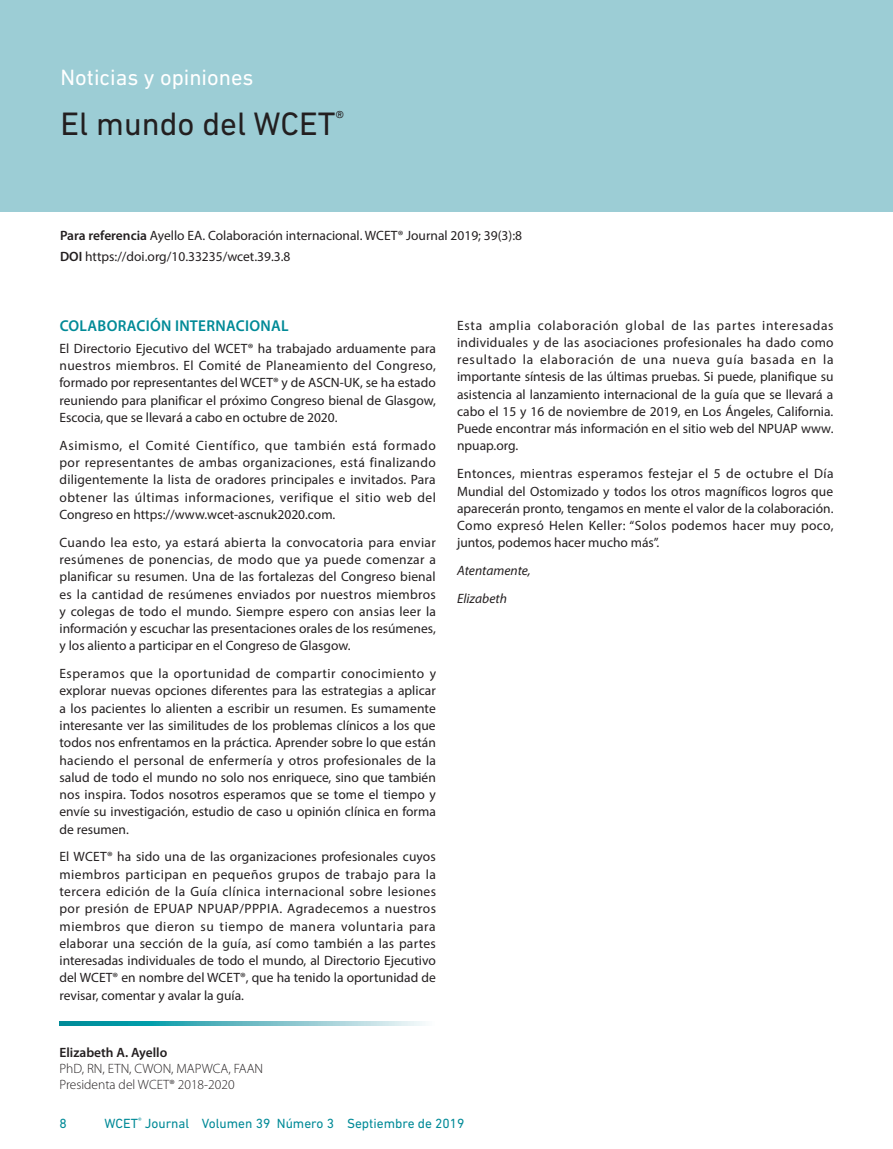
<style>
.page{position:relative;width:893px;height:1149px;background:#fff}
.page>*{position:absolute;margin:0;border:0;box-sizing:border-box;transform-origin:0 0}
._2019_WCET_Top_Title{font:33px "DIN Next LT Pro";color:#231f20}
._2019_WCET_Top_Title-2{font:22.5px "DIN Next LT Pro";color:#fff}
._2019_WCET_Heading{font:600 15.75px "Myriad Pro";letter-spacing:.02em;color:#008a97}
._2019_WCET_Galley{font:13.5px/17.2px "Myriad Pro";color:#231f20;text-align:justify}
.WCET-Author_details{font:300 13.5px "Myriad Pro";color:#231f20}
.t1{font:13.5px "DIN Next LT Pro";color:#008a97}
._2019_WCET_Galley-2{font:italic 13.5px "Myriad Pro";color:#231f20}
.WCET-Author{font:600 13.5px "Myriad Pro";color:#231f20}
.s1{font-weight:600}
</style>
<div class="page">
<svg style="left:60px;top:1021px;width:365px;height:4px"></svg>
<div style="left:0;top:0;width:893px;height:212px;background:#9ccdd5"></div>
<p class="_2019_WCET_Top_Title-2" style="left:61px;top:64px;width:194px">Noticias y opiniones</p>
<p class="_2019_WCET_Top_Title" style="left:61px;top:105px;width:285px">El mundo del WCET<sup>®</sup></p>
<p class="_2019_WCET_Galley" style="left:60px;top:226px;width:463px"><span class="s1">Para referencia</span> Ayello EA. Colaboración internacional. WCET® Journal 2019; 39(3):8</p>
<p class="_2019_WCET_Galley" style="left:60px;top:248px;width:232px"><span class="s1">DOI</span> https://doi.org/10.33235/wcet.39.3.8</p>
<p class="_2019_WCET_Heading" style="left:60px;top:316px;width:231px">COLABORACIÓN INTERNACIONAL</p>
<p class="_2019_WCET_Galley" style="left:60px;top:339px;width:378px">El Directorio Ejecutivo del WCET® ha trabajado arduamente para nuestros miembros. El Comité de Planeamiento del Congreso, formado por representantes del WCET® y de ASCN-UK, se ha estado reuniendo para planificar el próximo Congreso bienal de Glasgow, Escocia, que se llevará a cabo en octubre de 2020.</p>
<p class="_2019_WCET_Galley" style="left:60px;top:436px;width:378px">Asimismo, el Comité Científico, que también está formado por representantes de ambas organizaciones, está finalizando diligentemente la lista de oradores principales e invitados. Para obtener las últimas informaciones, verifique el sitio web del Congreso en https://www.wcet-ascnuk2020.com.</p>
<p class="_2019_WCET_Galley" style="left:60px;top:533px;width:378px">Cuando lea esto, ya estará abierta la convocatoria para enviar resúmenes de ponencias, de modo que ya puede comenzar a planificar su resumen. Una de las fortalezas del Congreso bienal es la cantidad de resúmenes enviados por nuestros miembros y colegas de todo el mundo. Siempre espero con ansias leer la información y escuchar las presentaciones orales de los resúmenes, y los aliento a participar en el Congreso de Glasgow.</p>
<p class="_2019_WCET_Galley" style="left:60px;top:664px;width:378px">Esperamos que la oportunidad de compartir conocimiento y explorar nuevas opciones diferentes para las estrategias a aplicar a los pacientes lo alienten a escribir un resumen. Es sumamente interesante ver las similitudes de los problemas clínicos a los que todos nos enfrentamos en la práctica. Aprender sobre lo que están haciendo el personal de enfermería y otros profesionales de la salud de todo el mundo no solo nos enriquece, sino que también nos inspira. Todos nosotros esperamos que se tome el tiempo y envíe su investigación, estudio de caso u opinión clínica en forma de resumen.</p>
<p class="_2019_WCET_Galley" style="left:60px;top:847px;width:378px">El WCET® ha sido una de las organizaciones profesionales cuyos miembros participan en pequeños grupos de trabajo para la tercera edición de la Guía clínica internacional sobre lesiones por presión de EPUAP NPUAP/PPPIA. Agradecemos a nuestros miembros que dieron su tiempo de manera voluntaria para elaborar una sección de la guía, así como también a las partes interesadas individuales de todo el mundo, al Directorio Ejecutivo del WCET® en nombre del WCET®, que ha tenido la oportunidad de revisar, comentar y avalar la guía.</p>
<p class="WCET-Author" style="left:60px;top:1043px;width:109px">Elizabeth A. Ayello</p>
<p class="WCET-Author_details" style="left:60px;top:1060px;width:205px">PhD, RN, ETN, CWON, MAPWCA, FAAN</p>
<p class="WCET-Author_details" style="left:60px;top:1076px;width:177px">Presidenta del WCET® 2018-2020</p>
<p class="_2019_WCET_Galley" style="left:457px;top:316px;width:378px">Esta amplia colaboración global de las partes interesadas individuales y de las asociaciones profesionales ha dado como resultado la elaboración de una nueva guía basada en la importante síntesis de las últimas pruebas. Si puede, planifique su asistencia al lanzamiento internacional de la guía que se llevará a cabo el 15 y 16 de noviembre de 2019, en Los Ángeles, California.<br>Puede encontrar más información en el sitio web del NPUAP www. npuap.org.</p>
<p class="_2019_WCET_Galley" style="left:457px;top:465px;width:378px">Entonces, mientras esperamos festejar el 5 de octubre el Día Mundial del Ostomizado y todos los otros magníficos logros que aparecerán pronto, tengamos en mente el valor de la colaboración.<br>Como expresó Helen Keller: “Solos podemos hacer muy poco, juntos, podemos hacer mucho más”.</p>
<p class="_2019_WCET_Galley-2" style="left:457px;top:562px;width:75px">Atentamente,</p>
<p class="_2019_WCET_Galley-2" style="left:457px;top:590px;width:51px">Elizabeth</p>
<p class="t1" style="left:60px;top:1114px;width:9px">8</p>
<p class="t1" style="left:105px;top:1114px;width:361px">WCET<sup>®</sup> Journal Volumen 39 Número 3 Septiembre de 2019</p>
</div>
